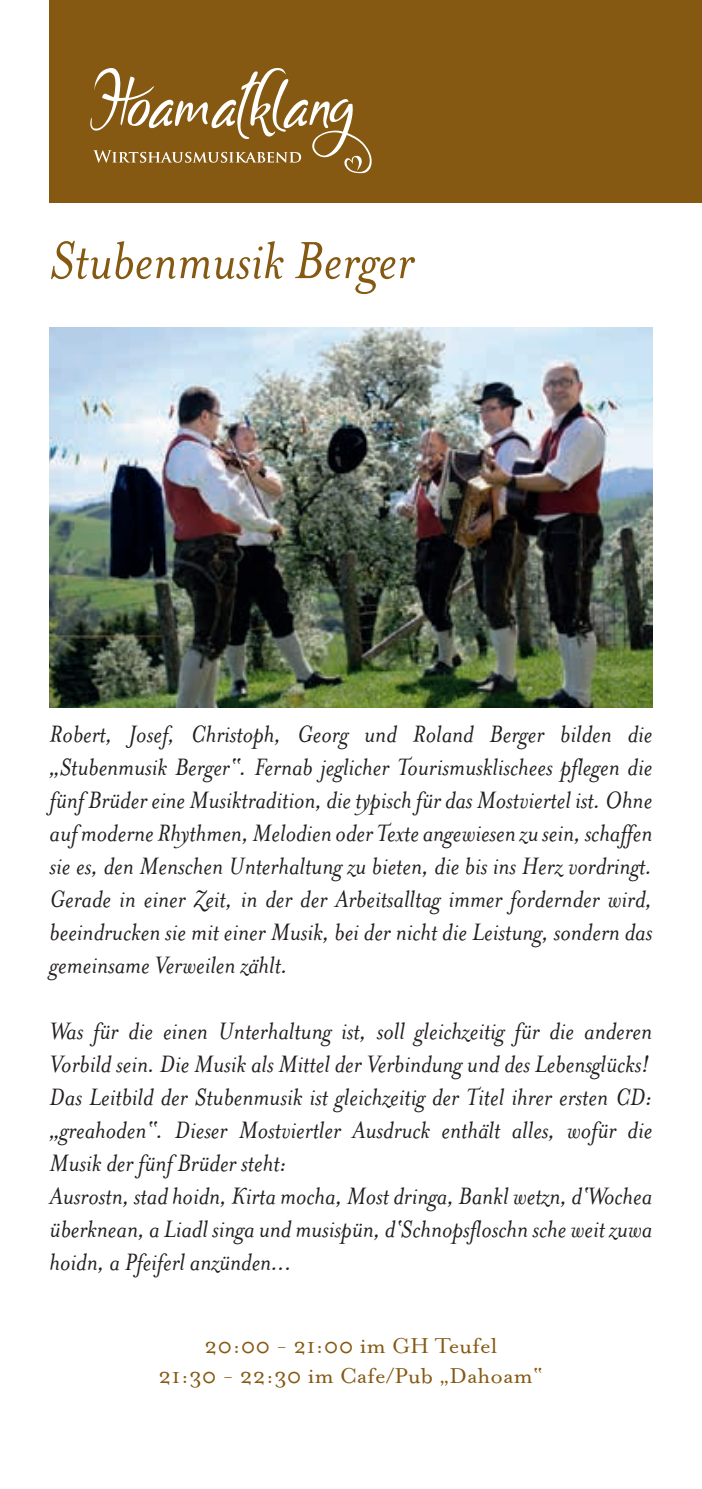
<style>
.page{position:relative;width:702px;height:1489px;background:#fff}
.page>*{position:absolute;margin:0;border:0;box-sizing:border-box;transform-origin:0 0}
.t1{font:italic 60px "Mrs Eaves";color:#855911}
.t2{font:italic 27.5px/33px "Mrs Eaves";color:#231f20;text-align:justify}
.t3{font:25px/30px "Mrs Eaves Roman";color:#855911;text-align:center}
</style>
<div class="page">
<div style="left:50px;top:0;width:652px;height:202px;background:#855911"></div>
<img style="left:50px;top:328px;width:602px;height:379px">
<svg style="left:90px;top:68px;width:282px;height:105px"></svg>
<h1 class="t1" style="left:50px;top:228px;width:366px">Stubenmusik Berger</h1>
<p class="t2" style="left:50px;top:717px;width:604px">Robert, Josef, Christoph, Georg und Roland Berger bilden die „Stubenmusik Berger“. Fernab jeglicher Tourismusklischees pflegen die fünf Brüder eine Musiktradition, die typisch für das Mostviertel ist. Ohne auf moderne Rhythmen, Melodien oder Texte angewiesen zu sein, schaffen sie es, den Menschen Unterhaltung zu bieten, die bis ins Herz vordringt.<br>Gerade in einer Zeit, in der der Arbeitsalltag immer fordernder wird, beeindrucken sie mit einer Musik, bei der nicht die Leistung, sondern das gemeinsame Verweilen zählt.</p>
<p class="t2" style="left:50px;top:1014px;width:604px;text-align:left">Was für die einen Unterhaltung ist, soll gleichzeitig für die anderen Vorbild sein. Die Musik als Mittel der Verbindung und des Lebensglücks!<br>Das Leitbild der Stubenmusik ist gleichzeitig der Titel ihrer ersten CD: „greahoden“. Dieser Mostviertler Ausdruck enthält alles, wofür die Musik der fünf Brüder steht:<br>Ausrostn, stad hoidn, Kirta mocha, Most dringa, Bankl wetzn, d‘Wochea überknean, a Liadl singa und musispün, d‘Schnopsfloschn sche weit zuwa hoidn, a Pfeiferl anzünden...</p>
<p class="t3" style="left:159px;top:1330px;width:386px">20:00 - 21:00 im GH Teufel<br>21:30 - 22:30 im Cafe/Pub „Dahoam“</p>
</div>
